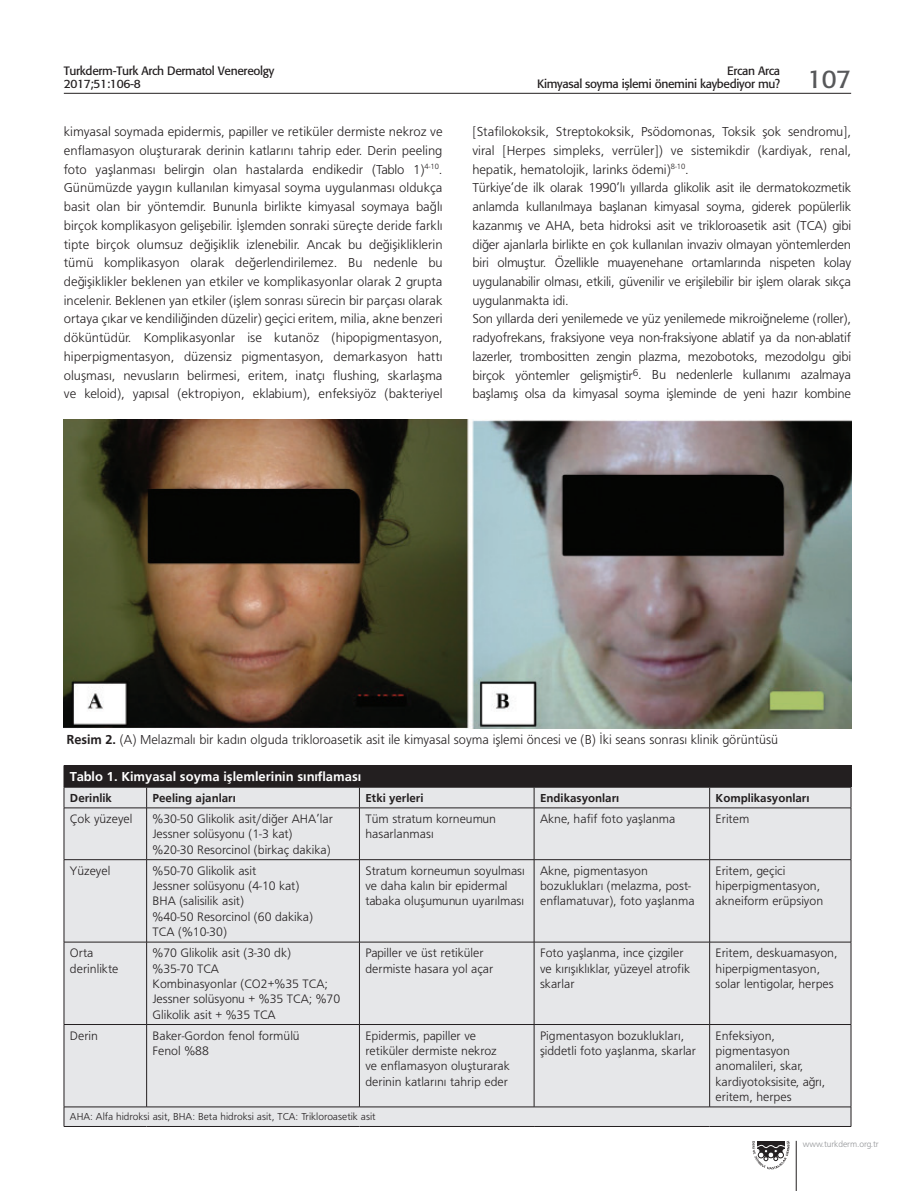
<style>
.page{position:relative;width:915px;height:1191px;background:#fff}
.page>*{position:absolute;margin:0;border:0;box-sizing:border-box;transform-origin:0 0}
.t1{font:25.5px "Formata Tr";color:#57585a}
.t2{font:13.5px/18.8px "Frugal Normal Tr";letter-spacing:-.015em;color:#231f20;text-align:justify}
.t3{font:13.5px "Frugal Bold Tr";color:#fff}
.t4{font:12.75px/15.3px "Frugal Normal Tr";color:#231f20}
.t5{font:12px/12.8px "Formata Tr";letter-spacing:-.025em;color:#231f20}
.t6{font:12px "Frugal Bold Tr";color:#231f20}
.t7{font:10.5px "Frugal Normal Tr";color:#231f20}
.t8{font:9px "Frugal Normal Tr";letter-spacing:-.01em;color:#939598}
.s1{font-family:"Frugal Bold Tr"}
</style>
<div class="page">
<svg style="left:752px;top:1140px;width:37px;height:29px"></svg>
<hr style="left:795px;top:1140px;width:1px;height:51px;background:#231f20">
<hr style="left:64px;top:93px;width:786px;height:1px;background:#231f20">
<div style="left:64px;top:765px;width:786px;height:22px;background:#231f20"></div>
<div style="left:65px;top:788px;width:785px;height:338px;background:#e6e7e9"></div>
<hr style="left:64px;top:787px;width:83px;height:1px;background:#231f20">
<svg style="left:64px;top:787px;width:1px;height:20px"></svg>
<hr style="left:147px;top:787px;width:212px;height:1px;background:#231f20">
<svg style="left:146px;top:787px;width:1px;height:20px"></svg>
<hr style="left:359px;top:787px;width:175px;height:1px;background:#231f20">
<svg style="left:359px;top:787px;width:1px;height:20px"></svg>
<hr style="left:534px;top:787px;width:175px;height:1px;background:#231f20">
<svg style="left:533px;top:787px;width:1px;height:20px"></svg>
<hr style="left:709px;top:787px;width:141px;height:1px;background:#231f20">
<svg style="left:709px;top:787px;width:1px;height:20px"></svg>
<svg style="left:850px;top:765px;width:1px;height:42px"></svg>
<hr style="left:64px;top:807px;width:83px;height:1px;background:#231f20">
<hr style="left:64px;top:808px;width:1px;height:51px;background:#231f20">
<hr style="left:147px;top:807px;width:212px;height:1px;background:#231f20">
<hr style="left:146px;top:808px;width:1px;height:51px;background:#231f20">
<hr style="left:359px;top:807px;width:175px;height:1px;background:#231f20">
<hr style="left:359px;top:808px;width:1px;height:51px;background:#231f20">
<hr style="left:534px;top:807px;width:175px;height:1px;background:#231f20">
<hr style="left:533px;top:808px;width:1px;height:51px;background:#231f20">
<hr style="left:709px;top:807px;width:141px;height:1px;background:#231f20">
<hr style="left:709px;top:808px;width:1px;height:51px;background:#231f20">
<hr style="left:850px;top:808px;width:1px;height:51px;background:#231f20">
<hr style="left:64px;top:859px;width:83px;height:1px;background:#231f20">
<hr style="left:64px;top:860px;width:1px;height:82px;background:#231f20">
<hr style="left:147px;top:859px;width:212px;height:1px;background:#231f20">
<hr style="left:146px;top:860px;width:1px;height:82px;background:#231f20">
<hr style="left:359px;top:859px;width:175px;height:1px;background:#231f20">
<hr style="left:359px;top:860px;width:1px;height:82px;background:#231f20">
<hr style="left:534px;top:859px;width:175px;height:1px;background:#231f20">
<hr style="left:533px;top:860px;width:1px;height:82px;background:#231f20">
<hr style="left:709px;top:859px;width:141px;height:1px;background:#231f20">
<hr style="left:709px;top:860px;width:1px;height:82px;background:#231f20">
<hr style="left:850px;top:860px;width:1px;height:82px;background:#231f20">
<hr style="left:64px;top:941px;width:83px;height:1px;background:#231f20">
<hr style="left:64px;top:942px;width:1px;height:82px;background:#231f20">
<hr style="left:147px;top:941px;width:212px;height:1px;background:#231f20">
<hr style="left:146px;top:942px;width:1px;height:82px;background:#231f20">
<hr style="left:359px;top:941px;width:175px;height:1px;background:#231f20">
<hr style="left:359px;top:942px;width:1px;height:82px;background:#231f20">
<hr style="left:534px;top:941px;width:175px;height:1px;background:#231f20">
<hr style="left:533px;top:942px;width:1px;height:82px;background:#231f20">
<hr style="left:709px;top:941px;width:141px;height:1px;background:#231f20">
<hr style="left:709px;top:942px;width:1px;height:82px;background:#231f20">
<hr style="left:850px;top:942px;width:1px;height:82px;background:#231f20">
<hr style="left:64px;top:1024px;width:83px;height:1px;background:#231f20">
<hr style="left:64px;top:1024px;width:1px;height:82px;background:#231f20">
<hr style="left:147px;top:1024px;width:212px;height:1px;background:#231f20">
<hr style="left:146px;top:1024px;width:1px;height:82px;background:#231f20">
<hr style="left:359px;top:1024px;width:175px;height:1px;background:#231f20">
<hr style="left:359px;top:1024px;width:1px;height:82px;background:#231f20">
<hr style="left:534px;top:1024px;width:175px;height:1px;background:#231f20">
<hr style="left:533px;top:1024px;width:1px;height:82px;background:#231f20">
<hr style="left:709px;top:1024px;width:141px;height:1px;background:#231f20">
<hr style="left:709px;top:1024px;width:1px;height:82px;background:#231f20">
<hr style="left:850px;top:1024px;width:1px;height:82px;background:#231f20">
<hr style="left:64px;top:1106px;width:83px;height:1px;background:#231f20">
<svg style="left:64px;top:1107px;width:1px;height:19px"></svg>
<hr style="left:147px;top:1106px;width:212px;height:1px;background:#231f20">
<hr style="left:359px;top:1106px;width:175px;height:1px;background:#231f20">
<hr style="left:534px;top:1106px;width:175px;height:1px;background:#231f20">
<hr style="left:709px;top:1106px;width:141px;height:1px;background:#231f20">
<svg style="left:850px;top:1107px;width:1px;height:19px"></svg>
<hr style="left:64px;top:1126px;width:83px;height:1px;background:#231f20">
<hr style="left:147px;top:1126px;width:212px;height:1px;background:#231f20">
<hr style="left:359px;top:1126px;width:175px;height:1px;background:#231f20">
<hr style="left:534px;top:1126px;width:175px;height:1px;background:#231f20">
<hr style="left:709px;top:1126px;width:141px;height:1px;background:#231f20">
<img style="left:64px;top:420px;width:786px;height:308px">
<p class="t5" style="left:64px;top:65px;width:212px">Turkderm-Turk Arch Dermatol Venereolgy<br>2017;51:106-8</p>
<p class="t5" style="left:537px;top:65px;width:244px;text-align:right">Ercan Arca<br>Kimyasal soyma işlemi önemini kaybediyor mu?</p>
<p class="t2" style="left:64px;top:122px;width:380px">kimyasal soymada epidermis, papiller ve retiküler dermiste nekroz ve enflamasyon oluşturarak derinin katlarını tahrip eder. Derin peeling foto yaşlanması belirgin olan hastalarda endikedir (Tablo 1)<sup>4-10</sup>.<br>Günümüzde yaygın kullanılan kimyasal soyma uygulanması oldukça basit olan bir yöntemdir. Bununla birlikte kimyasal soymaya bağlı birçok komplikasyon gelişebilir. İşlemden sonraki süreçte deride farklı tipte birçok olumsuz değişiklik izlenebilir. Ancak bu değişikliklerin tümü komplikasyon olarak değerlendirilemez. Bu nedenle bu değişiklikler beklenen yan etkiler ve komplikasyonlar olarak 2 grupta incelenir. Beklenen yan etkiler (işlem sonrası sürecin bir parçası olarak ortaya çıkar ve kendiliğinden düzelir) geçici eritem, milia, akne benzeri döküntüdür. Komplikasyonlar ise kutanöz (hipopigmentasyon, hiperpigmentasyon, düzensiz pigmentasyon, demarkasyon hattı oluşması, nevusların belirmesi, eritem, inatçı flushing, skarlaşma ve keloid), yapısal (ektropiyon, eklabium), enfeksiyöz (bakteriyel</p>
<p class="t2" style="left:472px;top:122px;width:380px;text-align:left">[Stafilokoksik, Streptokoksik, Psödomonas, Toksik şok sendromu], viral [Herpes simpleks, verrüler]) ve sistemikdir (kardiyak, renal, hepatik, hematolojik, larinks ödemi)<sup>8-10</sup>.<br>Türkiye’de ilk olarak 1990’lı yıllarda glikolik asit ile dermatokozmetik anlamda kullanılmaya başlanan kimyasal soyma, giderek popülerlik kazanmış ve AHA, beta hidroksi asit ve trikloroasetik asit (TCA) gibi diğer ajanlarla birlikte en çok kullanılan invaziv olmayan yöntemlerden biri olmuştur. Özellikle muayenehane ortamlarında nispeten kolay uygulanabilir olması, etkili, güvenilir ve erişilebilir bir işlem olarak sıkça uygulanmakta idi.<br>Son yıllarda deri yenilemede ve yüz yenilemede mikroiğneleme (roller), radyofrekans, fraksiyone veya non-fraksiyone ablatif ya da non-ablatif lazerler, trombositten zengin plazma, mezobotoks, mezodolgu gibi birçok yöntemler gelişmiştir<sup>6</sup>. Bu nedenlerle kullanımı azalmaya başlamış olsa da kimyasal soyma işleminde de yeni hazır kombine</p>
<h1 class="t1" style="left:807px;top:64px;width:45px">107</h1>
<p class="t2" style="left:66px;top:730px;width:713px"><span class="s1">Resim 2.</span> (A) Melazmalı bir kadın olguda trikloroasetik asit ile kimyasal soyma işlemi öncesi ve (B) İki seans sonrası klinik görüntüsü</p>
<p class="t3" style="left:70px;top:769px;width:293px">Tablo 1. Kimyasal soyma işlemlerinin sınıflaması</p>
<p class="t6" style="left:70px;top:791px;width:43px">Derinlik</p>
<p class="t6" style="left:153px;top:791px;width:85px">Peeling ajanları</p>
<p class="t6" style="left:365px;top:791px;width:60px">Etki yerleri</p>
<p class="t6" style="left:540px;top:791px;width:81px">Endikasyonları</p>
<p class="t6" style="left:715px;top:791px;width:95px">Komplikasyonları</p>
<p class="t4" style="left:70px;top:811px;width:64px">Çok yüzeyel</p>
<p class="t4" style="left:152px;top:811px;width:182px">%30-50 Glikolik asit/diğer AHA’lar<br>Jessner solüsyonu (1-3 kat) %20-30 Resorcinol (birkaç dakika)</p>
<p class="t4" style="left:365px;top:811px;width:132px">Tüm stratum korneumun hasarlanması</p>
<p class="t4" style="left:540px;top:811px;width:137px">Akne, hafif foto yaşlanma</p>
<p class="t4" style="left:715px;top:811px;width:35px">Eritem</p>
<p class="t4" style="left:70px;top:863px;width:42px">Yüzeyel</p>
<p class="t4" style="left:152px;top:863px;width:162px">%50-70 Glikolik asit<br>Jessner solüsyonu (4-10 kat)<br>BHA (salisilik asit)<br>%40-50 Resorcinol (60 dakika)<br>TCA (%10-30)</p>
<p class="t4" style="left:365px;top:863px;width:161px">Stratum korneumun soyulması ve daha kalın bir epidermal tabaka oluşumunun uyarılması</p>
<p class="t4" style="left:540px;top:863px;width:156px">Akne, pigmentasyon bozuklukları (melazma, post&shy;enflamatuvar), foto yaşlanma</p>
<p class="t4" style="left:715px;top:863px;width:109px">Eritem, geçici hiperpigmentasyon, akneiform erüpsiyon</p>
<p class="t4" style="left:70px;top:945px;width:50px">Orta derinlikte</p>
<p class="t4" style="left:152px;top:945px;width:189px">%70 Glikolik asit (3-30 dk)<br>%35-70 TCA<br>Kombinasyonlar (CO2+%35 TCA;<br>Jessner solüsyonu + %35 TCA; %70<br>Glikolik asit + %35 TCA</p>
<p class="t4" style="left:365px;top:945px;width:129px">Papiller ve üst retiküler dermiste hasara yol açar</p>
<p class="t4" style="left:540px;top:945px;width:151px">Foto yaşlanma, ince çizgiler ve kırışıklıklar, yüzeyel atrofik skarlar</p>
<p class="t4" style="left:715px;top:945px;width:123px">Eritem, deskuamasyon, hiperpigmentasyon, solar lentigolar, herpes</p>
<p class="t4" style="left:70px;top:1027px;width:30px">Derin</p>
<p class="t4" style="left:152px;top:1027px;width:149px">Baker-Gordon fenol formülü<br>Fenol %88</p>
<p class="t4" style="left:365px;top:1027px;width:146px">Epidermis, papiller ve retiküler dermiste nekroz ve enflamasyon oluşturarak derinin katlarını tahrip eder</p>
<p class="t4" style="left:540px;top:1027px;width:157px">Pigmentasyon bozuklukları, şiddetli foto yaşlanma, skarlar</p>
<p class="t4" style="left:715px;top:1027px;width:111px">Enfeksiyon, pigmentasyon anomalileri, skar, kardiyotoksisite, ağrı, eritem, herpes</p>
<p class="t7" style="left:70px;top:1111px;width:307px">AHA: Alfa hidroksi asit, BHA: Beta hidroksi asit, TCA: Trikloroasetik asit</p>
<p class="t8" style="left:802px;top:1139px;width:77px">www.turkderm.org.tr</p>
</div>
